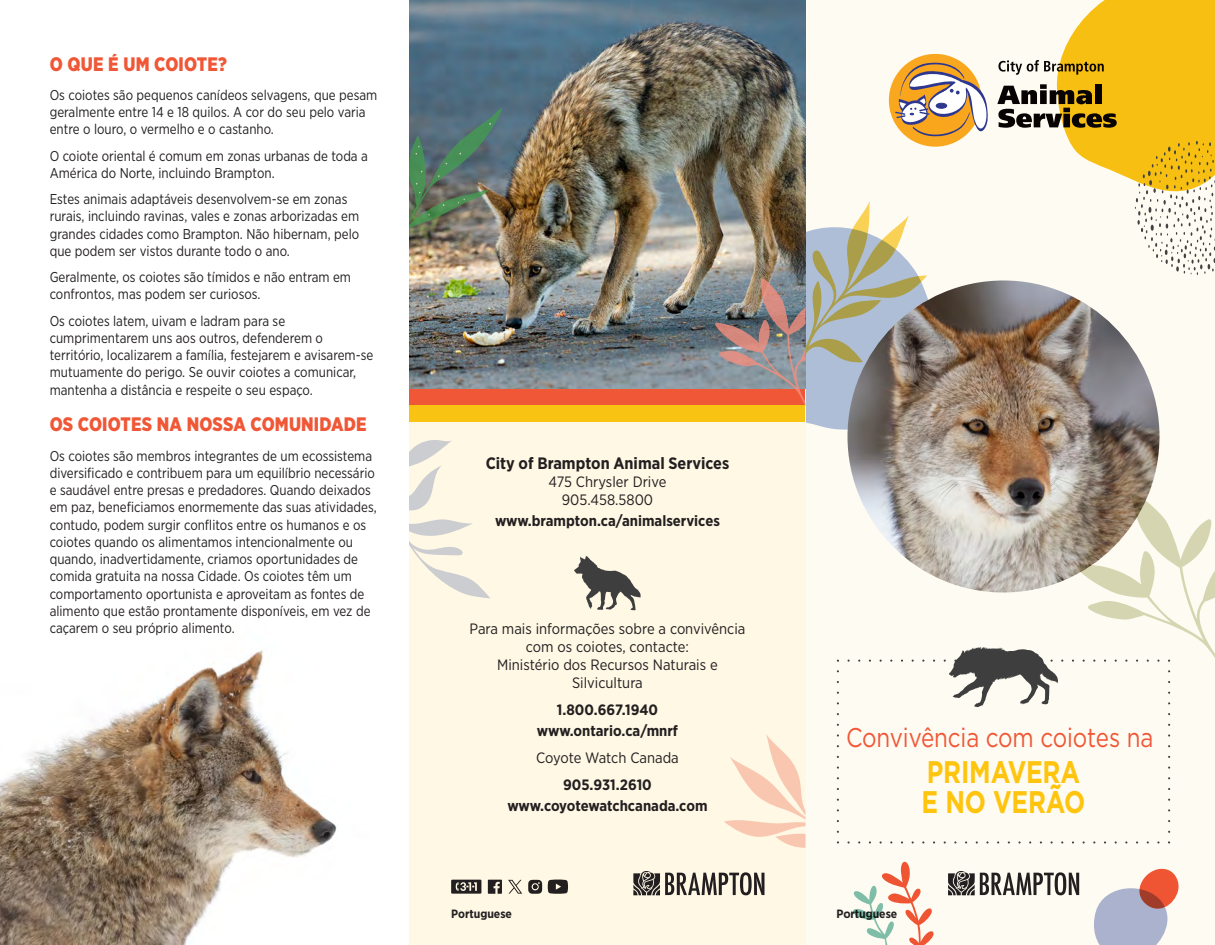
<style>
.page{position:relative;width:1215px;height:945px;background:#fff}
.page>*{position:absolute;margin:0;border:0;box-sizing:border-box;transform-origin:0 0}
.t1{font:700 31.2px/30px "Gotham";letter-spacing:-.01em;color:#fec40e;scale:.8 1}
.t2{font:27px "Gotham";letter-spacing:-.005em;color:#f05736;scale:.83 1}
.t3{font:900 19.5px "Gotham Narrow";letter-spacing:.01em;color:#f05736;scale:.94 1}
.t4{font:700 16.5px "Gotham Narrow";color:#231f20}
.t5{font:15px/18px "Gotham Narrow";color:#231f20;text-align:center}
.t6{font:700 15px/21px "Gotham Narrow";color:#231f20;text-align:center}
.t7{font:14.25px/17.2px "Gotham Narrow";color:#231f20;scale:.94 1}
.t8{font:700 12px "Gotham Narrow";color:#231f20}
</style>
<div class="page">
<img style="left:0;top:650px;width:337px;height:295px">
<div style="left:806px;top:0;width:409px;height:945px;background:#fefbf2"></div>
<svg style="left:948px;top:871px;width:131px;height:24px"></svg>
<div style="left:410px;top:388px;width:396px;height:557px;background:#fef8e5"></div>
<svg style="left:633px;top:871px;width:132px;height:24px"></svg>
<svg style="left:724px;top:734px;width:82px;height:114px"></svg>
<div style="left:410px;top:405px;width:396px;height:17px;background:#f8c312"></div>
<div style="left:410px;top:388px;width:396px;height:17px;background:#f05736"></div>
<img style="left:410px;top:0;width:305px;height:388px">
<img style="left:848px;top:280px;width:312px;height:312px;border-radius:156px">
<svg style="left:410px;top:366px;width:81px;height:232px"></svg>
<img style="left:410px;top:108px;width:92px;height:202px">
<svg style="left:574px;top:556px;width:67px;height:55px"></svg>
<svg style="left:1094px;top:869px;width:85px;height:76px"></svg>
<svg style="left:853px;top:862px;width:81px;height:83px"></svg>
<svg style="left:837px;top:494px;width:378px;height:350px"></svg>
<img style="left:715px;top:0;width:500px;height:430px">
<svg style="left:451px;top:880px;width:30px;height:14px"></svg>
<svg style="left:548px;top:880px;width:20px;height:14px"></svg>
<svg style="left:488px;top:880px;width:14px;height:14px"></svg>
<svg style="left:528px;top:880px;width:14px;height:14px"></svg>
<svg style="left:508px;top:880px;width:14px;height:14px"></svg>
<h3 class="t3" style="left:50px;top:51px;width:190px">O QUE É UM COIOTE?</h3>
<p class="t7" style="left:50px;top:86px;width:350px">Os coiotes são pequenos canídeos selvagens, que pesam geralmente entre 14 e 18 quilos. A cor do seu pelo varia entre o louro, o vermelho e o castanho.</p>
<p class="t7" style="left:50px;top:147px;width:340px">O coiote oriental é comum em zonas urbanas de toda a<br>América do Norte, incluindo Brampton.</p>
<p class="t7" style="left:50px;top:190px;width:331px">Estes animais adaptáveis desenvolvem-se em zonas rurais, incluindo ravinas, vales e zonas arborizadas em grandes cidades como Brampton. Não hibernam, pelo que podem ser vistos durante todo o ano.</p>
<p class="t7" style="left:50px;top:268px;width:322px">Geralmente, os coiotes são tímidos e não entram em confrontos, mas podem ser curiosos.</p>
<p class="t7" style="left:50px;top:312px;width:346px">Os coiotes latem, uivam e ladram para se cumprimentarem uns aos outros, defenderem o território, localizarem a família, festejarem e avisarem-se mutuamente do perigo. Se ouvir coiotes a comunicar, mantenha a distância e respeite o seu espaço.</p>
<h3 class="t3" style="left:50px;top:412px;width:339px">OS COIOTES NA NOSSA COMUNIDADE</h3>
<p class="t7" style="left:50px;top:447px;width:349px">Os coiotes são membros integrantes de um ecossistema diversificado e contribuem para um equilíbrio necessário e saudável entre presas e predadores. Quando deixados em paz, beneficiamos enormemente das suas atividades, contudo, podem surgir conflitos entre os humanos e os coiotes quando os alimentamos intencionalmente ou quando, inadvertidamente, criamos oportunidades de comida gratuita na nossa Cidade. Os coiotes têm um comportamento oportunista e aproveitam as fontes de alimento que estão prontamente disponíveis, em vez de caçarem o seu próprio alimento.</p>
<p class="t4" style="left:486px;top:452px;width:245px">City of Brampton Animal Services</p>
<p class="t5" style="left:549px;top:472px;width:119px">475 Chrysler Drive<br>905.458.5800</p>
<p class="t6" style="left:495px;top:510px;width:226px">www.brampton.ca/animalservices</p>
<p class="t5" style="left:470px;top:619px;width:277px">Para mais informações sobre a convivência com os coiotes, contacte:<br>Ministério dos Recursos Naturais e<br>Silvicultura</p>
<p class="t6" style="left:537px;top:699px;width:143px">1.800.667.1940 www.ontario.ca/mnrf</p>
<p class="t5" style="left:536px;top:748px;width:144px">Coyote Watch Canada</p>
<p class="t6" style="left:507px;top:774px;width:202px">905.931.2610 www.coyotewatchcanada.com</p>
<h2 class="t2" style="left:846px;top:720px;width:372px">Convivência com coiotes na</h2>
<h1 class="t1" style="left:922px;top:757px;width:206px">PRIMAVERA<br>E NO VERÃO</h1>
<p class="t8" style="left:451px;top:906px;width:62px">Portuguese</p>
<p class="t8" style="left:837px;top:906px;width:62px">Portuguese</p>
</div>
